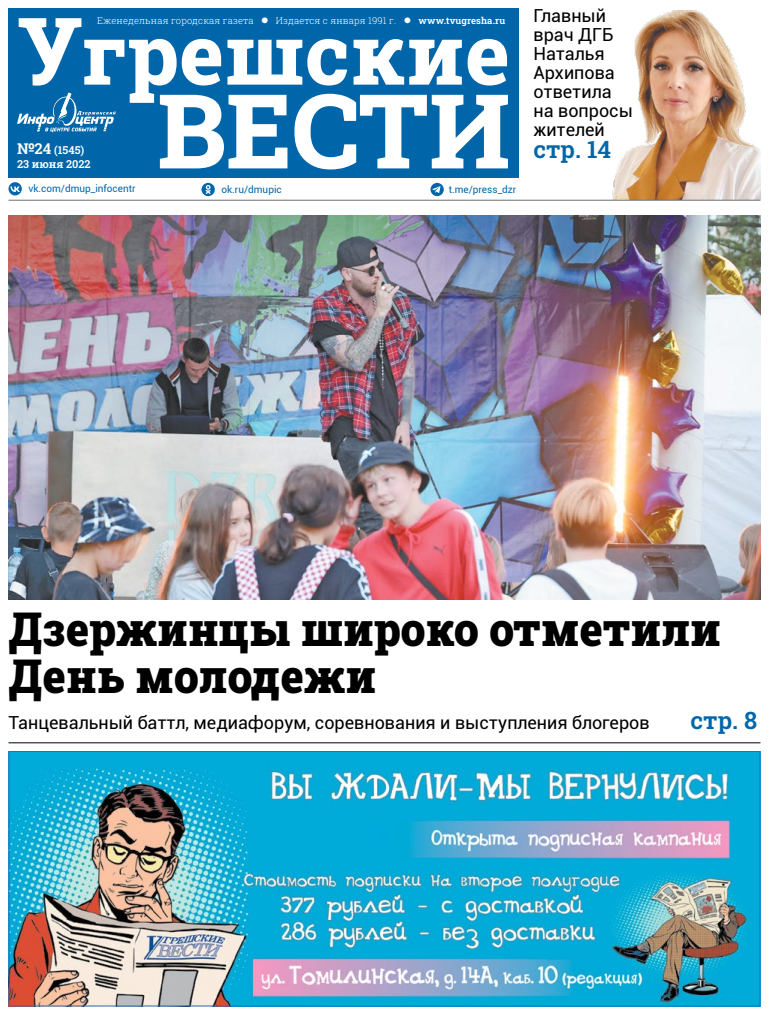
<style>
.page{position:relative;width:769px;height:1015px;background:#fff}
.page>*{position:absolute;margin:0;border:0;box-sizing:border-box;transform-origin:0 0}
.t1{font:900 47px/47px "Roboto Slab";color:#000;scale:.94 1}
.t2{font:600 24px "Roboto Slab";color:#0066a9}
.t3{font:18px/19px "Roboto";color:#000}
.t4{font:600 11px/14px "Roboto Slab";color:#fff}
.t5{font:10px "Roboto";color:#0066a9}
.t6{font:300 9.5px "Roboto Slab";letter-spacing:.01em;color:#fff}
.s1{font-weight:600}
.s2{font-size:15px}
</style>
<div class="page">
<img style="left:601px;top:11px;width:159px;height:189px">
<div style="left:9px;top:9px;width:510px;height:169px;background:#0066a9"></div>
<svg style="left:19px;top:18px;width:488px;height:85px"></svg>
<svg style="left:160px;top:94px;width:347px;height:75px"></svg>
<svg style="left:17px;top:93px;width:99px;height:39px"></svg>
<hr style="left:9px;top:742px;width:751px;height:1px;background:#000">
<img style="left:9px;top:215px;width:751px;height:385px">
<svg style="left:9px;top:182px;width:13px;height:13px"></svg>
<svg style="left:201px;top:183px;width:14px;height:13px"></svg>
<svg style="left:601px;top:11px;width:31px;height:127px"></svg>
<hr style="left:9px;top:200px;width:751px;height:1px;background:#6d6e71">
<img style="left:11px;top:753px;width:747px;height:251px">
<div style="left:9px;top:751px;width:751px;height:255px;border:1px solid #286fb7"></div>
<svg style="left:430px;top:183px;width:13px;height:13px"></svg>
<p class="t6" style="left:97px;top:14px;width:409px">Еженедельная городская газета ● Издается с января 1991 г. ● <span class="s1">www.tvugresha.ru</span></p>
<p class="t4" style="left:17px;top:143px;width:75px"><span class="s2">№24</span> (1545)<br>23 июня 2022</p>
<p class="t5" style="left:28px;top:182px;width:109px">vk.com/dmup_infocentr</p>
<p class="t5" style="left:221px;top:182px;width:62px">ok.ru/dmupic</p>
<p class="t5" style="left:448px;top:182px;width:69px">t.me/press_dzr</p>
<p class="t3" style="left:533px;top:5px;width:101px">Главный врач ДГБ<br>Наталья<br>Архипова ответила на вопросы жителей</p>
<h2 class="t2" style="left:533px;top:133px;width:79px">стр. 14</h2>
<h1 class="t1" style="left:9px;top:604px;width:759px">Дзержинцы широко отметили<br>День молодежи</h1>
<p class="t3" style="left:9px;top:712px;width:642px">Танцевальный баттл, медиафорум, соревнования и выступления блогеров</p>
<h2 class="t2" style="left:690px;top:703px;width:68px">стр. 8</h2>
</div>
